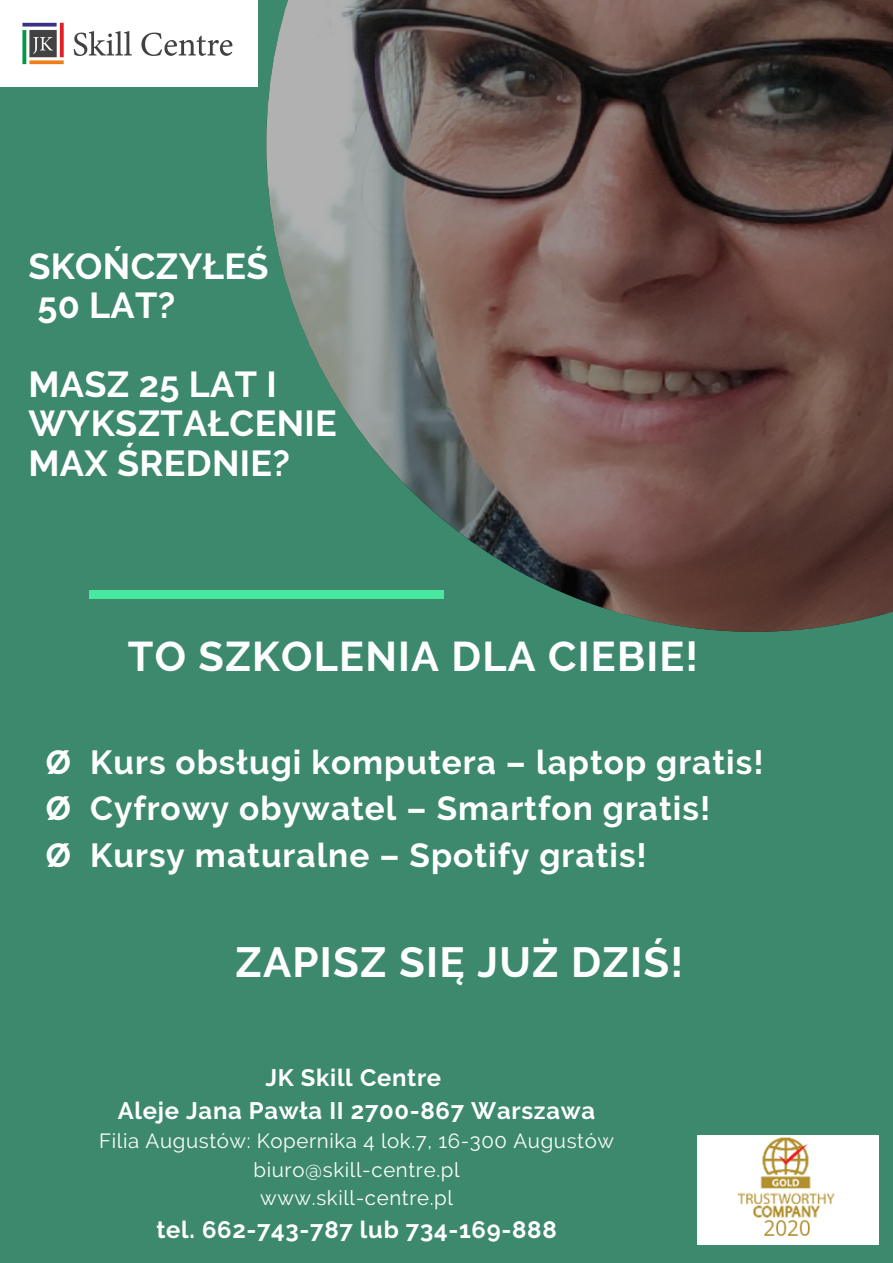
<style>
.page{position:relative;width:893px;height:1263px;background:#3c896d}
.page>*{position:absolute;margin:0;border:0;box-sizing:border-box;transform-origin:0 0}
.t1{font:700 42px "Raleway";letter-spacing:.03em;color:#fff}
.t2{font:700 41.4px "Raleway";letter-spacing:.03em;color:#fff}
.t3{font:700 36px/39.4px "Raleway";letter-spacing:.01em;color:#fff}
.t4{font:700 33.38px/46.5px "Raleway";letter-spacing:.03em;color:#fff}
.t5{font:700 23.85px/33.2px "Raleway";letter-spacing:.03em;color:#fff;text-align:center}
.t6{font:20.4px/28.5px "Raleway";letter-spacing:.03em;color:#fff;text-align:center}
</style>
<div class="page">
<img style="left:266px;top:0;width:627px;height:632px">
<div style="left:89px;top:590px;width:354px;height:9px;background:#49e8a1"></div>
<img style="left:697px;top:1136px;width:182px;height:108px">
<img style="left:0;top:0;width:258px;height:87px">
<p class="t3" style="left:28px;top:246px;width:242px">SKOŃCZYŁEŚ<br>50 LAT?</p>
<p class="t3" style="left:28px;top:365px;width:310px">MASZ 25 LAT I<br>WYKSZTAŁCENIE<br>MAX ŚREDNIE?</p>
<p class="t2" style="left:128px;top:632px;width:572px">TO SZKOLENIA DLA CIEBIE!</p>
<p class="t4" style="left:46px;top:738px;width:719px">Ø Kurs obsługi komputera – laptop gratis!<br>Ø Cyfrowy obywatel – Smartfon gratis!<br>Ø Kursy maturalne – Spotify gratis!</p>
<p class="t1" style="left:235px;top:938px;width:449px">ZAPISZ SIĘ JUŻ DZIŚ!</p>
<p class="t5" style="left:118px;top:1061px;width:479px">JK Skill Centre<br>Aleje Jana Pawła II 2700-867 Warszawa</p>
<p class="t6" style="left:99px;top:1127px;width:516px">Filia Augustów: Kopernika 4 lok.7, 16-300 Augustów biuro@skill-centre.pl<br>www.skill-centre.pl</p>
<p class="t5" style="left:156px;top:1213px;width:402px">tel. 662-743-787 lub 734-169-888</p>
</div>
